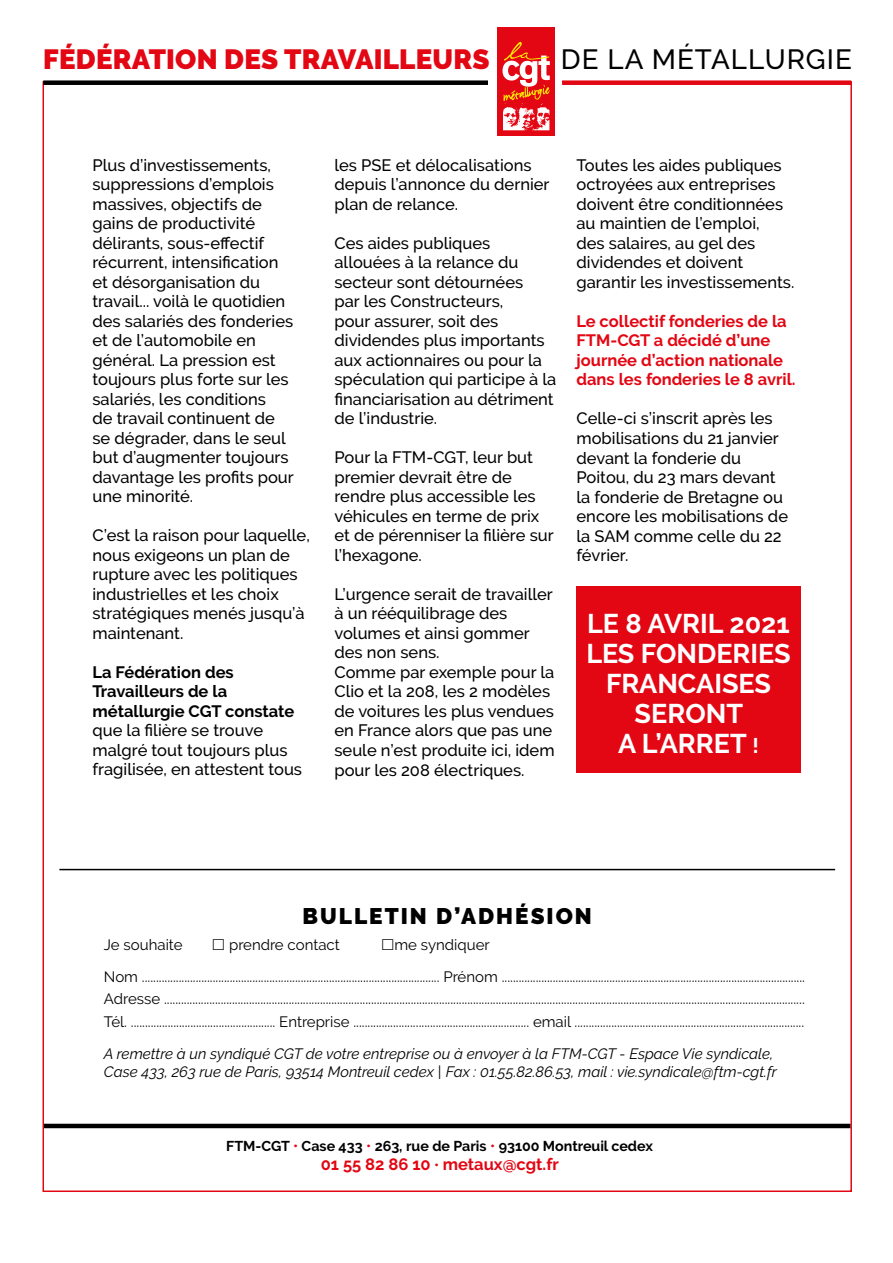
<style>
.page{position:relative;width:893px;height:1263px;background:#fff}
.page>*{position:absolute;margin:0;border:0;box-sizing:border-box;transform-origin:0 0}
.t1{font:900 27.75px "Raleway";letter-spacing:.01em;color:#e30613}
.t2{font:500 27.75px "Raleway";letter-spacing:.035em;color:#000}
.t3{font:700 27px/30px "Raleway";color:#fff;text-align:center}
.t4{font:900 22.5px "Raleway";letter-spacing:.09em;color:#000}
.t5{font:500 16.5px/19.5px "Raleway";color:#000}
.t6{font:700 16.5px/19.5px "Raleway";color:#e30613}
.t7{font:700 16.5px/19.5px "Raleway";color:#000}
.t8{font:15px/32.5px "Raleway";color:#000}
.t9{font:italic 15px/18px "Raleway";color:#000}
.t10{font:700 14.25px "Raleway";color:#000}
.s1{font-size:21px}
</style>
<div class="page">
<div style="left:43px;top:81px;width:809px;height:1111px;background:#fff;border:2px solid #e30613"></div>
<div style="left:43px;top:80px;width:445px;height:5px;background:#000"></div>
<hr style="left:44px;top:1124px;width:806px;height:4px;background:#000">
<div style="left:562px;top:80px;width:289px;height:5px;background:#e30613"></div>
<div style="left:488px;top:75px;width:74px;height:32px;background:#fff"></div>
<div style="left:497px;top:28px;width:58px;height:108px;background:#e30613"></div>
<svg style="left:503px;top:41px;width:46px;height:90px"></svg>
<svg style="left:502px;top:42px;width:48px;height:88px"></svg>
<hr style="left:59px;top:869px;width:776px;height:1px;background:#000">
<div style="left:576px;top:587px;width:224px;height:186px;background:#e30613"></div>
<h1 class="t1" style="left:43px;top:43px;width:448px">FÉDÉRATION DES TRAVAILLEURS</h1>
<h1 class="t2" style="left:561px;top:43px;width:292px">DE LA MÉTALLURGIE</h1>
<p class="t5" style="left:92px;top:155px;width:203px">Plus d’investissements, suppressions d’emplois massives, objectifs de gains de productivité délirants, sous-effectif récurrent, intensification et désorganisation du travail... voilà le quotidien des salariés des fonderies et de l’automobile en général. La pression est toujours plus forte sur les salariés, les conditions<br>de travail continuent de se dégrader, dans le seul but d’augmenter toujours davantage les profits pour une minorité.</p>
<p class="t5" style="left:92px;top:526px;width:219px">C’est la raison pour laquelle, nous exigeons un plan de rupture avec les politiques industrielles et les choix stratégiques menés jusqu’à maintenant.</p>
<p class="t7" style="left:92px;top:662px;width:203px">La Fédération des<br>Travailleurs de la métallurgie CGT constate</p>
<p class="t5" style="left:92px;top:721px;width:211px">que la filière se trouve malgré tout toujours plus fragilisée, en attestent tous</p>
<p class="t5" style="left:334px;top:155px;width:217px">les PSE et délocalisations depuis l’annonce du dernier plan de relance.</p>
<p class="t5" style="left:334px;top:233px;width:223px">Ces aides publiques allouées à la relance du secteur sont détournées<br>par les Constructeurs,<br>pour assurer, soit des dividendes plus importants aux actionnaires ou pour la spéculation qui participe à la financiarisation au détriment de l’industrie.</p>
<p class="t5" style="left:334px;top:448px;width:221px">Pour la FTM-CGT, leur but premier devrait être de rendre plus accessible les véhicules en terme de prix et de pérenniser la filière sur l’hexagone.</p>
<p class="t5" style="left:334px;top:584px;width:222px">L’urgence serait de travailler à un rééquilibrage des volumes et ainsi gommer des non sens.<br>Comme par exemple pour la<br>Clio et la 208, les 2 modèles de voitures les plus vendues en France alors que pas une seule n’est produite ici, idem pour les 208 électriques.</p>
<p class="t5" style="left:576px;top:155px;width:219px">Toutes les aides publiques octroyées aux entreprises doivent être conditionnées au maintien de l’emploi,<br>des salaires, au gel des dividendes et doivent garantir les investissements.</p>
<p class="t6" style="left:576px;top:311px;width:221px">Le collectif fonderies de la<br>FTM-CGT a décidé d’une journée d’action nationale dans les fonderies le 8 avril.</p>
<p class="t5" style="left:576px;top:409px;width:213px">Celle-ci s’inscrit après les mobilisations du 21 janvier devant la fonderie du<br>Poitou, du 23 mars devant la fonderie de Bretagne ou encore les mobilisations de la SAM comme celle du 22 février.</p>
<h2 class="t3" style="left:586px;top:608px;width:206px">LE 8 AVRIL 2021<br>LES FONDERIES<br>FRANCAISES<br>SERONT<br>A L’ARRET <span class="s1">!</span></h2>
<h3 class="t4" style="left:303px;top:903px;width:291px">BULLETIN D’ADHÉSION</h3>
<p class="t8" style="left:104px;top:928px;width:703px;text-indent:291px">me syndiquer<br>Nom ......................................................................................................... Prénom ...........................................................................................................</p>
<p class="t8" style="left:104px;top:988px;width:702px;line-height:22.2px">Adresse ..................................................................................................................................................................................................................................<br>Tél. ................................................... Entreprise .............................................................. email .................................................................................</p>
<p class="t9" style="left:104px;top:1045px;width:675px">A remettre à un syndiqué CGT de votre entreprise ou à envoyer à la FTM-CGT - Espace Vie syndicale,<br>Case 433, 263 rue de Paris, 93514 Montreuil cedex | Fax : 01.55.82.86.53, mail : vie.syndicale@ftm-cgt.fr</p>
<p class="t8" style="left:104px;top:928px;width:80px">Je souhaite</p>
<p class="t8" style="left:229px;top:928px;width:112px">prendre contact</p>
<p class="t10" style="left:226px;top:1138px;width:428px">FTM-CGT Case 433 263, rue de Paris 93100 Montreuil cedex</p>
<p class="t6" style="left:321px;top:1155px;width:240px">01 55 82 86 10 metaux@cgt.fr</p>
</div>
